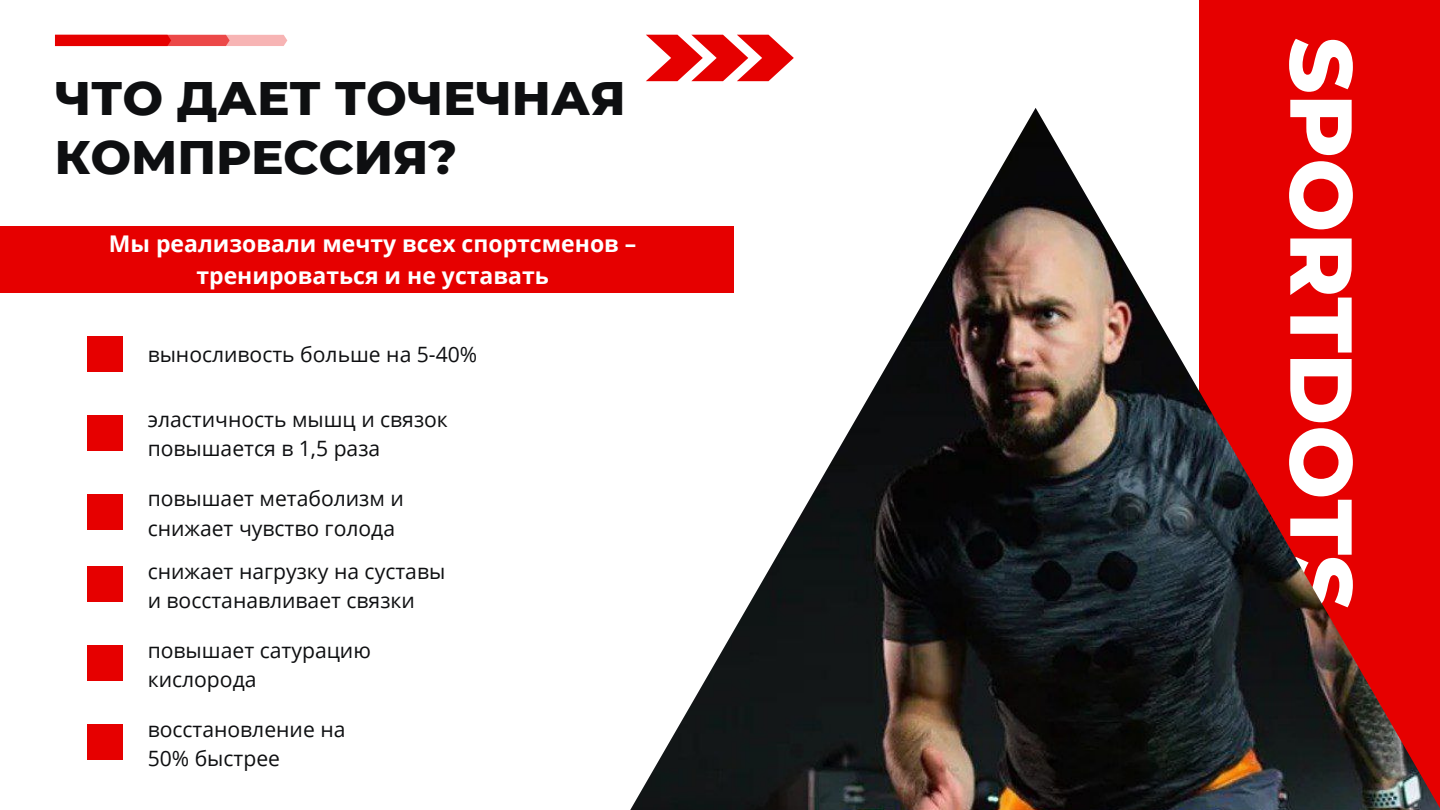
<style>
.page{position:relative;width:1440px;height:810px;background:#fff}
.page>*{position:absolute;margin:0;border:0;box-sizing:border-box;transform-origin:0 0}
.t1{font:800 87.6px "Montserrat";color:#fff}
.t2{font:800 48px/58.5px "Montserrat";color:#0e0f11}
.t3{font:700 23px/31.5px "Open Sans";color:#fff;text-align:center}
.t4{font:21.2px/29.2px "Open Sans";color:#0e0f11}
.t5{font:21.1px/29.2px "Open Sans";color:#0e0f11}
</style>
<div class="page">
<div style="left:0;top:226px;width:734px;height:66px;background:#e60000"></div>
<div style="left:1199px;top:0;width:241px;height:810px;background:#e60000"></div>
<svg style="left:646px;top:35px;width:148px;height:46px"></svg>
<svg style="left:55px;top:35px;width:232px;height:11px;background:#eb4040"></svg>
<div style="left:88px;top:336px;width:35px;height:35px;background:#e60000"></div>
<div style="left:88px;top:415px;width:35px;height:35px;background:#e60000"></div>
<div style="left:88px;top:494px;width:35px;height:35px;background:#e60000"></div>
<div style="left:88px;top:567px;width:35px;height:35px;background:#e60000"></div>
<div style="left:88px;top:646px;width:35px;height:35px;background:#e60000"></div>
<div style="left:88px;top:725px;width:35px;height:35px;background:#e60000"></div>
<img style="left:630px;top:108px;width:810px;height:702px">
<h2 class="t2" style="left:55px;top:69px;width:572px">ЧТО ДАЕТ ТОЧЕЧНАЯ<br>КОМПРЕССИЯ?</h2>
<p class="t3" style="left:109px;top:228px;width:529px">Мы реализовали мечту всех спортсменов – тренироваться и не уставать</p>
<p class="t5" style="left:148px;top:339px;width:331px">выносливость больше на 5-40%</p>
<p class="t5" style="left:148px;top:404px;width:302px">эластичность мышц и связок повышается в 1,5 раза</p>
<p class="t5" style="left:148px;top:484px;width:258px">повышает метаболизм и снижает чувство голода</p>
<p class="t5" style="left:148px;top:556px;width:299px">снижает нагрузку на суставы и восстанавливает связки</p>
<p class="t4" style="left:148px;top:635px;width:225px">повышает сатурацию кислорода</p>
<p class="t5" style="left:148px;top:714px;width:199px">восстановление на<br>50% быстрее</p>
<h1 class="t1" style="left:1375px;top:37px;width:576px;rotate:90deg">SPORTDOTS</h1>
</div>
